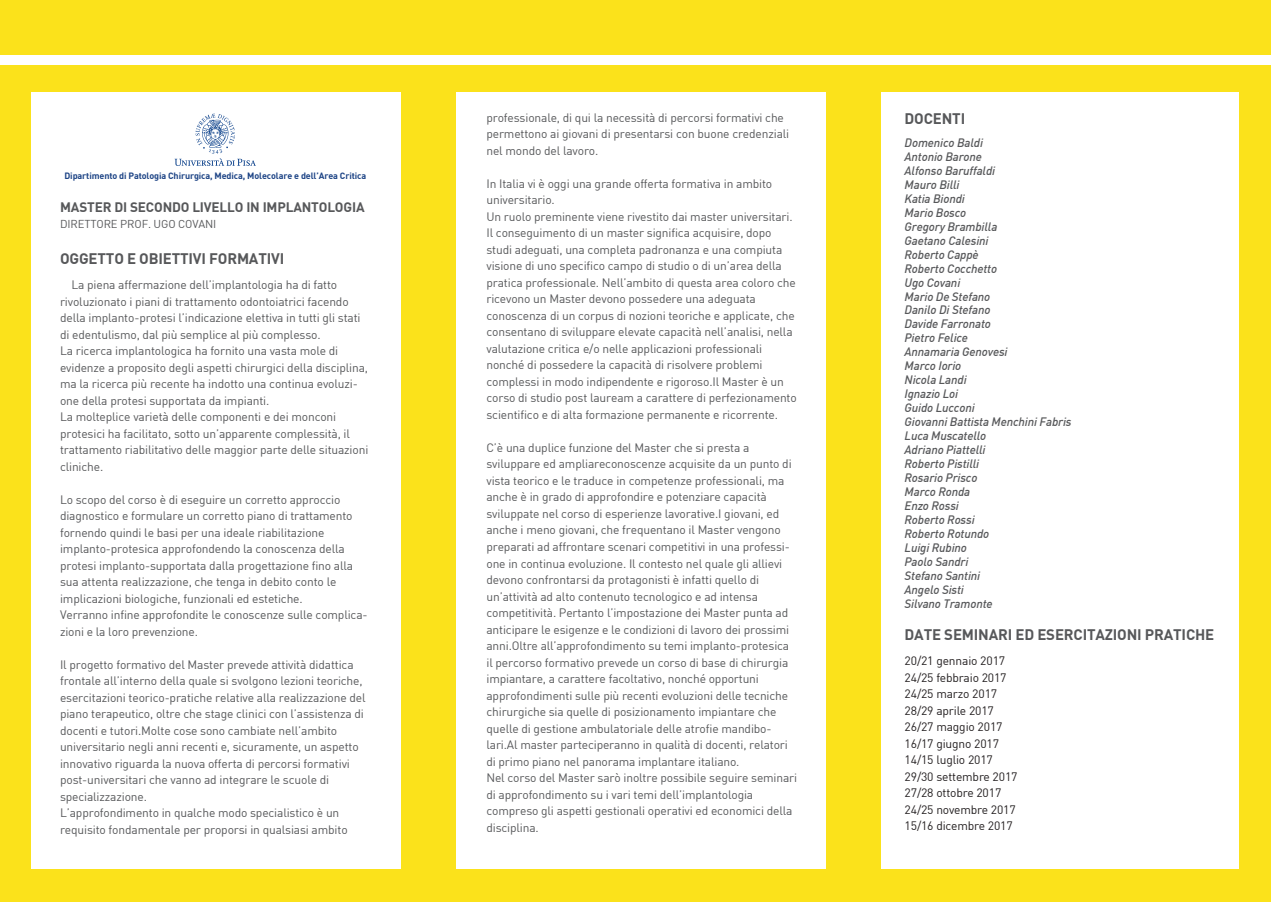
<style>
.page{position:relative;width:1272px;height:902px;background:#fff}
.page>*{position:absolute;margin:0;border:0;box-sizing:border-box;transform-origin:0 0}
.t1{font:700 15px "Adihaus DIN";letter-spacing:-.01em;color:#57585a}
.t2{font:700 13.5px "Adihaus DIN";letter-spacing:-.01em;color:#57585a}
.t3{font:12px/16.5px "Adihaus DIN";letter-spacing:-.01em;color:#57585a}
.t4{font:italic 500 12px/14px "Adihaus DIN";letter-spacing:-.01em;color:#57585a}
.t5{font:12px/16.5px "Adihaus DIN";letter-spacing:-.01em;color:#231f20}
.t6{font:11.25px "Adihaus DIN";letter-spacing:-.01em;color:#57585a}
.t7{font:700 9px "Adihaus DIN";letter-spacing:-.01em;color:#1c4385}
</style>
<div class="page">
<div style="left:0;top:0;width:1270px;height:54px;background:#fbe21b"></div>
<div style="left:0;top:65px;width:1270px;height:836px;background:#fbe21b"></div>
<div style="left:456px;top:92px;width:370px;height:776px;background:#fff"></div>
<div style="left:881px;top:92px;width:357px;height:776px;background:#fff"></div>
<div style="left:31px;top:92px;width:369px;height:776px;background:#fff"></div>
<svg style="left:175px;top:114px;width:81px;height:52px"></svg>
<p class="t7" style="left:64px;top:168px;width:303px">Dipartimento di Patologia Chirurgica, Medica, Molecolare e dell’Area Critica</p>
<p class="t2" style="left:60px;top:196px;width:306px">MASTER DI SECONDO LIVELLO IN IMPLANTOLOGIA</p>
<p class="t6" style="left:60px;top:215px;width:158px">DIRETTORE PROF. UGO COVANI</p>
<p class="t1" style="left:60px;top:245px;width:226px">OGGETTO E OBIETTIVI FORMATIVI</p>
<p class="t3" style="left:60px;top:275px;width:310px;text-indent:11px">La piena affermazione dell’implantologia ha di fatto rivoluzionato i piani di trattamento odontoiatrici facendo della implanto-protesi l’indicazione elettiva in tutti gli stati di edentulismo, dal più semplice al più complesso.<br>La ricerca implantologica ha fornito una vasta mole di evidenze a proposito degli aspetti chirurgici della disciplina, ma la ricerca più recente ha indotto una continua evoluzi&shy;one della protesi supportata da impianti.<br>La molteplice varietà delle componenti e dei monconi protesici ha facilitato, sotto un’apparente complessità, il trattamento riabilitativo delle maggior parte delle situazioni cliniche.</p>
<p class="t3" style="left:60px;top:490px;width:309px">Lo scopo del corso è di eseguire un corretto approccio diagnostico e formulare un corretto piano di trattamento fornendo quindi le basi per una ideale riabilitazione implanto-protesica approfondendo la conoscenza della protesi implanto-supportata dalla progettazione fino alla sua attenta realizzazione, che tenga in debito conto le implicazioni biologiche, funzionali ed estetiche.<br>Verranno infine approfondite le conoscenze sulle complica&shy;zioni e la loro prevenzione.</p>
<p class="t3" style="left:60px;top:655px;width:307px">Il progetto formativo del Master prevede attività didattica frontale all’interno della quale si svolgono lezioni teoriche, esercitazioni teorico-pratiche relative alla realizzazione del piano terapeutico, oltre che stage clinici con l’assistenza di docenti e tutori.Molte cose sono cambiate nell’ambito universitario negli anni recenti e, sicuramente, un aspetto innovativo riguarda la nuova offerta di percorsi formativi post-universitari che vanno ad integrare le scuole di specializzazione.<br>L’approfondimento in qualche modo specialistico è un requisito fondamentale per proporsi in qualsiasi ambito</p>
<p class="t3" style="left:486px;top:108px;width:304px">professionale, di qui la necessità di percorsi formativi che permettono ai giovani di presentarsi con buone credenziali nel mondo del lavoro.</p>
<p class="t3" style="left:486px;top:174px;width:312px">In Italia vi è oggi una grande offerta formativa in ambito universitario.<br>Un ruolo preminente viene rivestito dai master universitari.<br>Il conseguimento di un master significa acquisire, dopo studi adeguati, una completa padronanza e una compiuta visione di uno specifico campo di studio o di un’area della pratica professionale. Nell’ambito di questa area coloro che ricevono un Master devono possedere una adeguata conoscenza di un corpus di nozioni teoriche e applicate, che consentano di sviluppare elevate capacità nell’analisi, nella valutazione critica e/o nelle applicazioni professionali nonché di possedere la capacità di risolvere problemi complessi in modo indipendente e rigoroso.Il Master è un corso di studio post lauream a carattere di perfezionamento scientifico e di alta formazione permanente e ricorrente.</p>
<p class="t3" style="left:486px;top:438px;width:312px">C’è una duplice funzione del Master che si presta a sviluppare ed ampliareconoscenze acquisite da un punto di vista teorico e le traduce in competenze professionali, ma anche è in grado di approfondire e potenziare capacità sviluppate nel corso di esperienze lavorative.I giovani, ed anche i meno giovani, che frequentano il Master vengono preparati ad affrontare scenari competitivi in una professi&shy;one in continua evoluzione. Il contesto nel quale gli allievi devono confrontarsi da protagonisti è infatti quello di un’attività ad alto contenuto tecnologico e ad intensa competitività. Pertanto l’impostazione dei Master punta ad anticipare le esigenze e le condizioni di lavoro dei prossimi anni.Oltre all’approfondimento su temi implanto-protesica il percorso formativo prevede un corso di base di chirurgia impiantare, a carattere facoltativo, nonché opportuni approfondimenti sulle più recenti evoluzioni delle tecniche chirurgiche sia quelle di posizionamento impiantare che quelle di gestione ambulatoriale delle atrofie mandibo&shy;lari.Al master parteciperanno in qualità di docenti, relatori di primo piano nel panorama implantare italiano.<br>Nel corso del Master sarò inoltre possibile seguire seminari di approfondimento su i vari temi dell’implantologia compreso gli aspetti gestionali operativi ed economici della disciplina.</p>
<p class="t1" style="left:904px;top:106px;width:62px">DOCENTI</p>
<p class="t4" style="left:904px;top:134px;width:168px">Domenico Baldi<br>Antonio Barone<br>Alfonso Baruffaldi<br>Mauro Billi<br>Katia Biondi<br>Mario Bosco<br>Gregory Brambilla<br>Gaetano Calesini<br>Roberto Cappè<br>Roberto Cocchetto<br>Ugo Covani<br>Mario De Stefano<br>Danilo Di Stefano<br>Davide Farronato<br>Pietro Felice<br>Annamaria Genovesi<br>Marco Iorio<br>Nicola Landi<br>Ignazio Loi<br>Guido Lucconi<br>Giovanni Battista Menchini Fabris<br>Luca Muscatello<br>Adriano Piattelli<br>Roberto Pistilli<br>Rosario Prisco<br>Marco Ronda<br>Enzo Rossi<br>Roberto Rossi<br>Roberto Rotundo<br>Luigi Rubino<br>Paolo Sandri<br>Stefano Santini<br>Angelo Sisti<br>Silvano Tramonte</p>
<p class="t1" style="left:904px;top:621px;width:311px">DATE SEMINARI ED ESERCITAZIONI PRATICHE</p>
<p class="t5" style="left:904px;top:651px;width:114px">20/21 gennaio 2017<br>24/25 febbraio 2017<br>24/25 marzo 2017<br>28/29 aprile 2017<br>26/27 maggio 2017<br>16/17 giugno 2017<br>14/15 luglio 2017<br>29/30 settembre 2017<br>27/28 ottobre 2017<br>24/25 novembre 2017<br>15/16 dicembre 2017</p>
</div>
